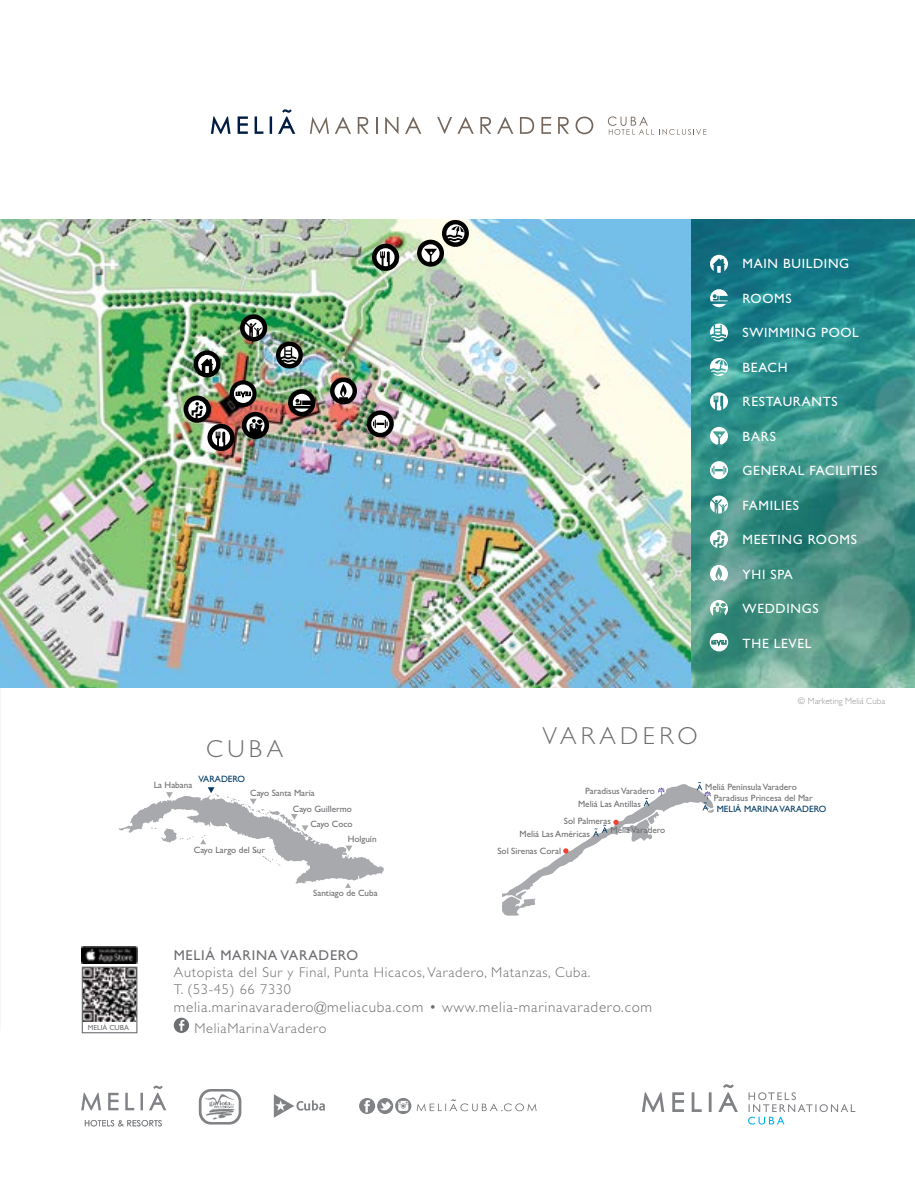
<style>
.page{position:relative;width:915px;height:1191px;background:#fff}
.page>*{position:absolute;margin:0;border:0;box-sizing:border-box;transform-origin:0 0}
.t1{font:300 24.6px "Gill Sans Std";letter-spacing:.18em;color:#6d6e71}
.t2{font:300 15px "Gill Sans Std";letter-spacing:.05em;color:#6d6e71}
.t3{font:300 14.25px/17.1px "Gill Sans Std";letter-spacing:.05em;color:#6d6e71}
.t4{font:14.25px "Gill Sans Std";letter-spacing:.05em;color:#6d6e71}
.t5{font:13.5px "Gill Sans Std";letter-spacing:.05em;color:#fff}
.t6{font:9.15px/16.2px "Gill Sans Std";color:#6d6e71}
.t7{font:9.15px "Gill Sans Std";color:#003a63}
.t8{font:300 9px "Gill Sans Std";color:#919396}
.t9{font:7.35px "Gill Sans Std";color:#6e6e71}
</style>
<div class="page">
<img style="left:1px;top:220px;width:690px;height:467px">
<svg style="left:118px;top:787px;width:265px;height:101px"></svg>
<svg style="left:174px;top:1017px;width:15px;height:16px"></svg>
<svg style="left:179px;top:1019px;width:5px;height:11px"></svg>
<svg style="left:642px;top:1084px;width:213px;height:40px"></svg>
<svg style="left:274px;top:1094px;width:51px;height:23px"></svg>
<svg style="left:199px;top:1089px;width:42px;height:35px"></svg>
<svg style="left:85px;top:1120px;width:77px;height:6px"></svg>
<svg style="left:81px;top:1085px;width:85px;height:25px"></svg>
<svg style="left:502px;top:782px;width:211px;height:133px"></svg>
<svg style="left:691px;top:220px;width:223px;height:467px;background:#3b908a"></svg>
<svg style="left:709px;top:255px;width:18px;height:18px"></svg>
<svg style="left:709px;top:289px;width:18px;height:18px"></svg>
<svg style="left:709px;top:323px;width:18px;height:18px"></svg>
<svg style="left:707px;top:356px;width:20px;height:20px"></svg>
<svg style="left:709px;top:392px;width:18px;height:18px"></svg>
<svg style="left:709px;top:427px;width:18px;height:17px"></svg>
<svg style="left:709px;top:461px;width:18px;height:18px"></svg>
<svg style="left:709px;top:565px;width:18px;height:17px"></svg>
<svg style="left:709px;top:600px;width:18px;height:15px"></svg>
<svg style="left:707px;top:495px;width:20px;height:25px"></svg>
<svg style="left:709px;top:530px;width:18px;height:18px"></svg>
<svg style="left:709px;top:633px;width:19px;height:18px"></svg>
<svg style="left:711px;top:640px;width:15px;height:8px"></svg>
<img style="left:84px;top:968px;width:51px;height:53px">
<img style="left:81px;top:946px;width:57px;height:17px">
<div style="left:82px;top:966px;width:55px;height:67px;border:1px solid #6d6e71"></div>
<div style="left:442px;top:220px;width:26px;height:27px;background:#000;border-radius:50%"></div>
<svg style="left:417px;top:240px;width:27px;height:27px"></svg>
<svg style="left:446px;top:224px;width:18px;height:18px"></svg>
<div style="left:372px;top:244px;width:27px;height:27px;background:#000;border-radius:50%"></div>
<svg style="left:376px;top:248px;width:18px;height:18px"></svg>
<div style="left:207px;top:424px;width:27px;height:27px;background:#000;border-radius:50%"></div>
<svg style="left:212px;top:428px;width:18px;height:18px"></svg>
<div style="left:367px;top:410px;width:26px;height:27px;background:#000;border-radius:50%"></div>
<svg style="left:371px;top:415px;width:18px;height:18px"></svg>
<div style="left:240px;top:314px;width:27px;height:27px;background:#000;border-radius:50%"></div>
<svg style="left:244px;top:319px;width:18px;height:18px"></svg>
<div style="left:193px;top:350px;width:27px;height:27px;background:#000;border-radius:50%"></div>
<svg style="left:198px;top:355px;width:18px;height:18px"></svg>
<div style="left:230px;top:380px;width:26px;height:27px;background:#000;border-radius:50%"></div>
<svg style="left:276px;top:341px;width:27px;height:27px"></svg>
<svg style="left:280px;top:346px;width:18px;height:18px"></svg>
<div style="left:330px;top:377px;width:27px;height:27px;background:#000;border-radius:50%"></div>
<svg style="left:334px;top:382px;width:18px;height:17px"></svg>
<div style="left:288px;top:389px;width:27px;height:27px;background:#000;border-radius:50%"></div>
<svg style="left:293px;top:394px;width:17px;height:18px"></svg>
<div style="left:234px;top:384px;width:18px;height:19px;background:#fff;border-radius:50%"></div>
<svg style="left:235px;top:391px;width:16px;height:8px"></svg>
<div style="left:242px;top:412px;width:27px;height:27px;background:#000;border-radius:50%"></div>
<svg style="left:246px;top:416px;width:18px;height:16px"></svg>
<svg style="left:183px;top:395px;width:28px;height:28px"></svg>
<svg style="left:188px;top:400px;width:18px;height:18px"></svg>
<svg style="left:421px;top:244px;width:18px;height:18px"></svg>
<svg style="left:359px;top:1098px;width:177px;height:16px"></svg>
<svg style="left:659px;top:129px;width:47px;height:6px"></svg>
<svg style="left:211px;top:109px;width:84px;height:25px"></svg>
<svg style="left:607px;top:116px;width:46px;height:19px"></svg>
<svg style="left:310px;top:117px;width:41px;height:17px"></svg>
<svg style="left:357px;top:117px;width:11px;height:17px"></svg>
<svg style="left:376px;top:117px;width:1px;height:17px"></svg>
<svg style="left:385px;top:117px;width:13px;height:17px"></svg>
<svg style="left:405px;top:117px;width:16px;height:17px"></svg>
<svg style="left:437px;top:117px;width:36px;height:17px"></svg>
<svg style="left:480px;top:117px;width:11px;height:17px"></svg>
<svg style="left:497px;top:117px;width:16px;height:17px"></svg>
<svg style="left:520px;top:117px;width:14px;height:17px"></svg>
<svg style="left:541px;top:117px;width:10px;height:17px"></svg>
<svg style="left:558px;top:117px;width:10px;height:17px"></svg>
<svg style="left:575px;top:117px;width:18px;height:17px"></svg>
<p class="t9" style="left:88px;top:1023px;width:43px">MELIÁ CUBA</p>
<h1 class="t1" style="left:206px;top:735px;width:79px">CUBA</h1>
<p class="t7" style="left:198px;top:774px;width:48px">VARADERO</p>
<p class="t6" style="left:154px;top:776px;width:40px">La Habana</p>
<p class="t6" style="left:293px;top:784px;width:61px;text-indent:-43px">Cayo Santa María<br>Cayo Guillermo</p>
<p class="t6" style="left:347px;top:816px;width:30px;line-height:15.1px;text-indent:-37px">Cayo Coco<br>Holguín</p>
<p class="t6" style="left:194px;top:841px;width:73px">Cayo Largo del Sur</p>
<p class="t6" style="left:313px;top:884px;width:66px">Santiago de Cuba</p>
<h3 class="t5" style="left:742px;top:256px;width:108px">MAIN BUILDING</h3>
<h3 class="t5" style="left:742px;top:290px;width:50px">ROOMS</h3>
<h3 class="t5" style="left:742px;top:325px;width:118px">SWIMMING POOL</h3>
<h3 class="t5" style="left:742px;top:359px;width:46px">BEACH</h3>
<h3 class="t5" style="left:742px;top:394px;width:96px">RESTAURANTS</h3>
<h3 class="t5" style="left:742px;top:428px;width:35px">BARS</h3>
<h3 class="t5" style="left:742px;top:463px;width:136px">GENERAL FACILITIES</h3>
<h3 class="t5" style="left:742px;top:497px;width:58px">FAMILIES</h3>
<h3 class="t5" style="left:742px;top:532px;width:116px">MEETING ROOMS</h3>
<h3 class="t5" style="left:742px;top:566px;width:52px">YHI SPA</h3>
<h3 class="t5" style="left:742px;top:601px;width:77px">WEDDINGS</h3>
<h3 class="t5" style="left:742px;top:635px;width:70px">THE LEVEL</h3>
<h1 class="t1" style="left:542px;top:722px;width:157px">VARADERO</h1>
<p class="t8" style="left:797px;top:695px;width:89px">© Marketing Meliá Cuba</p>
<p class="t6" style="left:578px;top:783px;width:78px;line-height:14px;text-indent:7px">Paradisus Varadero<br>Meliá Las Antillas</p>
<p class="t6" style="left:563px;top:812px;width:49px">Sol Palmeras</p>
<p class="t6" style="left:519px;top:826px;width:72px">Meliá Las Américas</p>
<p class="t6" style="left:497px;top:843px;width:65px">Sol Sirenas Coral</p>
<p class="t6" style="left:610px;top:822px;width:56px">Meliá Varadero</p>
<p class="t6" style="left:705px;top:779px;width:93px">Meliá Península Varadero</p>
<p class="t6" style="left:713px;top:790px;width:100px">Paradisus Princesa del Mar</p>
<p class="t7" style="left:716px;top:804px;width:111px">MELIÁ MARINA VARADERO</p>
<h3 class="t4" style="left:174px;top:946px;width:186px">MELIÁ MARINA VARADERO</h3>
<h3 class="t3" style="left:174px;top:963px;width:418px">Autopista del Sur y Final, Punta Hicacos, Varadero, Matanzas, Cuba.<br>T. (53-45) 66 7330</h3>
<h2 class="t2" style="left:174px;top:998px;width:480px">melia.marinavaradero@meliacuba.com • www.melia-marinavaradero.com</h2>
<h3 class="t3" style="left:194px;top:1019px;width:133px">MeliaMarinaVaradero</h3>
</div>
